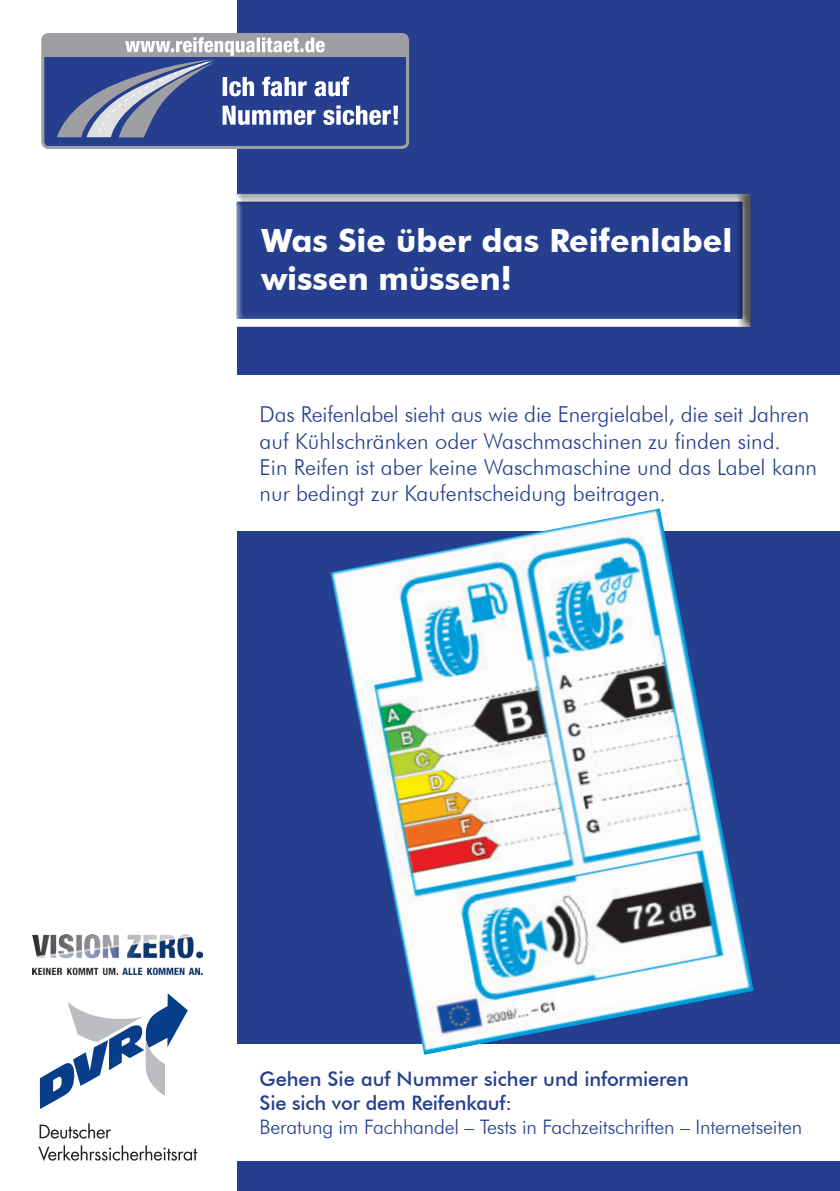
<style>
.page{position:relative;width:840px;height:1191px;background:#fff}
.page>*{position:absolute;margin:0;border:0;box-sizing:border-box;transform-origin:0 0}
.t1{font:700 32px/38.4px "Futura BT";color:#fff}
.t2{font:300 22px/26.4px "Futura BT";color:#253f8e}
.t3{font:500 20px/24px "Futura BT";letter-spacing:-.01em;color:#253f8e}
.t4{font:300 20px "Futura BT";letter-spacing:-.01em;color:#253f8e}
</style>
<div class="page">
<div style="left:0;top:0;width:839px;height:1191px;background:#253f8e"></div>
<div style="left:0;top:0;width:237px;height:1191px;background:#fff"></div>
<div style="left:43px;top:35px;width:364px;height:112px;background:#253f8e;border-radius:6px"></div>
<div style="left:41px;top:33px;width:368px;height:115px;border:3px solid #9d9fa2;border-radius:6px"></div>
<div style="left:43px;top:35px;width:364px;height:20px;background:#9d9fa2;border-radius:6px"></div>
<div style="left:42px;top:47px;width:366px;height:10px;background:#9d9fa2"></div>
<svg style="left:57px;top:37px;width:340px;height:100px"></svg>
<svg style="left:40px;top:993px;width:148px;height:116px"></svg>
<svg style="left:40px;top:1123px;width:71px;height:15px"></svg>
<svg style="left:38px;top:1145px;width:159px;height:16px"></svg>
<div style="left:231px;top:192px;width:519px;height:138px;background:#231f20;opacity:.75"></div>
<div style="left:237px;top:376px;width:602px;height:155px;background:#fff"></div>
<img style="left:33px;top:934px;width:170px;height:40px">
<div style="left:237px;top:1044px;width:602px;height:117px;background:#fff"></div>
<img style="left:330px;top:508px;width:423px;height:546px">
<h1 class="t1" style="left:261px;top:221px;width:472px">Was Sie über das Reifenlabel wissen müssen!</h1>
<p class="t2" style="left:259px;top:401px;width:558px">Das Reifenlabel sieht aus wie die Energielabel, die seit Jahren auf Kühlschränken oder Waschmaschinen zu finden sind.<br>Ein Reifen ist aber keine Waschmaschine und das Label kann nur bedingt zur Kaufentscheidung beitragen.</p>
<p class="t3" style="left:259px;top:1067px;width:430px">Gehen Sie auf Nummer sicher und informieren<br>Sie sich vor dem Reifenkauf:</p>
<p class="t4" style="left:259px;top:1115px;width:544px">Beratung im Fachhandel – Tests in Fachzeitschriften – Internetseiten</p>
</div>
